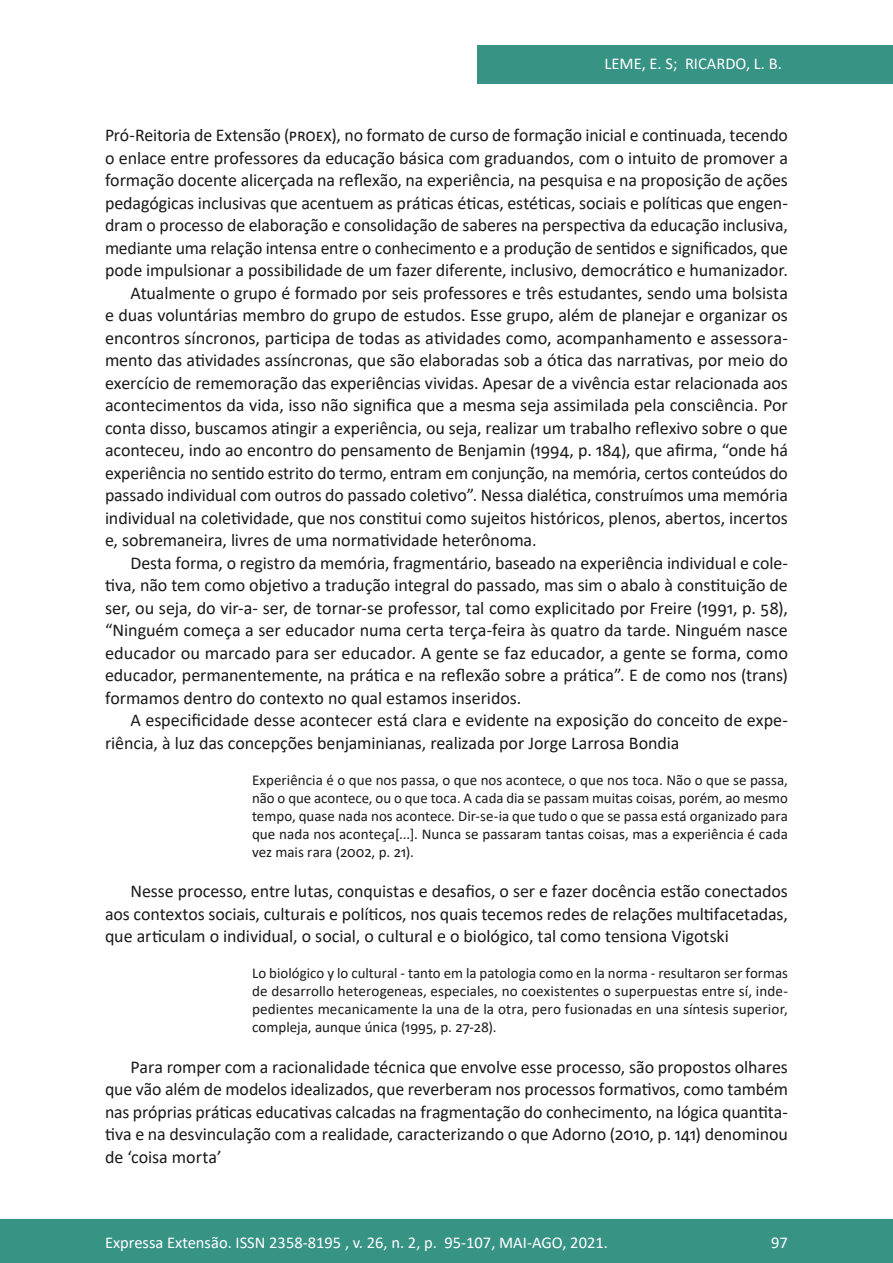
<style>
.page{position:relative;width:893px;height:1263px;background:#fff}
.page>*{position:absolute;margin:0;border:0;box-sizing:border-box;transform-origin:0 0}
.Principal_-_Texto{font:18px/22.5px "Calibri";letter-spacing:-.005em;color:#1a1a1a;text-align:justify}
.t1{font:16.5px "Calibri";color:#fff}
.Principal_-_Citação{font:15px/18px "Calibri";letter-spacing:.005em;color:#1a1a1a;text-align:justify}
</style>
<div class="page">
<div style="left:477px;top:45px;width:416px;height:39px;background:#379384"></div>
<div style="left:0;top:1219px;width:893px;height:44px;background:#379384"></div>
<p class="t1" style="left:605px;top:52px;width:179px">LEME, E. S; RICARDO, L. B.</p>
<p class="Principal_-_Texto" style="left:105px;top:123px;width:684px">Pró-Reitoria de Extensão (PROEX), no formato de curso de formação inicial e continuada, tecendo o enlace entre professores da educação básica com graduandos, com o intuito de promover a formação docente alicerçada na reflexão, na experiência, na pesquisa e na proposição de ações pedagógicas inclusivas que acentuem as práticas éticas, estéticas, sociais e políticas que engen&shy;dram o processo de elaboração e consolidação de saberes na perspectiva da educação inclusiva, mediante uma relação intensa entre o conhecimento e a produção de sentidos e significados, que pode impulsionar a possibilidade de um fazer diferente, inclusivo, democrático e humanizador.</p>
<p class="Principal_-_Texto" style="left:105px;top:281px;width:684px;text-indent:26px">Atualmente o grupo é formado por seis professores e três estudantes, sendo uma bolsista e duas voluntárias membro do grupo de estudos. Esse grupo, além de planejar e organizar os encontros síncronos, participa de todas as atividades como, acompanhamento e assessora&shy;mento das atividades assíncronas, que são elaboradas sob a ótica das narrativas, por meio do exercício de rememoração das experiências vividas. Apesar de a vivência estar relacionada aos acontecimentos da vida, isso não significa que a mesma seja assimilada pela consciência. Por conta disso, buscamos atingir a experiência, ou seja, realizar um trabalho reflexivo sobre o que aconteceu, indo ao encontro do pensamento de Benjamin (1994, p. 184), que afirma, “onde há experiência no sentido estrito do termo, entram em conjunção, na memória, certos conteúdos do passado individual com outros do passado coletivo”. Nessa dialética, construímos uma memória individual na coletividade, que nos constitui como sujeitos históricos, plenos, abertos, incertos e, sobremaneira, livres de uma normatividade heterônoma.</p>
<p class="Principal_-_Texto" style="left:105px;top:551px;width:684px;text-indent:26px">Desta forma, o registro da memória, fragmentário, baseado na experiência individual e cole&shy;tiva, não tem como objetivo a tradução integral do passado, mas sim o abalo à constituição de ser, ou seja, do vir-a- ser, de tornar-se professor, tal como explicitado por Freire (1991, p. 58), “Ninguém começa a ser educador numa certa terça-feira às quatro da tarde. Ninguém nasce educador ou marcado para ser educador. A gente se faz educador, a gente se forma, como educador, permanentemente, na prática e na reflexão sobre a prática”. E de como nos (trans) formamos dentro do contexto no qual estamos inseridos.</p>
<p class="Principal_-_Texto" style="left:105px;top:708px;width:684px;text-indent:26px">A especificidade desse acontecer está clara e evidente na exposição do conceito de expe&shy;riência, à luz das concepções benjaminianas, realizada por Jorge Larrosa Bondia</p>
<p class="Principal_-_Citação" style="left:252px;top:770px;width:537px">Experiência é o que nos passa, o que nos acontece, o que nos toca. Não o que se passa, não o que acontece, ou o que toca. A cada dia se passam muitas coisas, porém, ao mesmo tempo, quase nada nos acontece. Dir-se-ia que tudo o que se passa está organizado para que nada nos aconteça[...]. Nunca se passaram tantas coisas, mas a experiência é cada vez mais rara (2002, p. 21).</p>
<p class="Principal_-_Texto" style="left:105px;top:879px;width:684px;text-indent:26px">Nesse processo, entre lutas, conquistas e desafios, o ser e fazer docência estão conectados aos contextos sociais, culturais e políticos, nos quais tecemos redes de relações multifacetadas, que articulam o individual, o social, o cultural e o biológico, tal como tensiona Vigotski</p>
<p class="Principal_-_Citação" style="left:252px;top:964px;width:537px">Lo biológico y lo cultural - tanto em la patologia como en la norma - resultaron ser formas de desarrollo heterogeneas, especiales, no coexistentes o superpuestas entre sí, inde&shy;pedientes mecanicamente la una de la otra, pero fusionadas en una síntesis superior, compleja, aunque única (1995, p. 27-28).</p>
<p class="Principal_-_Texto" style="left:105px;top:1055px;width:684px;text-indent:26px">Para romper com a racionalidade técnica que envolve esse processo, são propostos olhares que vão além de modelos idealizados, que reverberam nos processos formativos, como também nas próprias práticas educativas calcadas na fragmentação do conhecimento, na lógica quantita&shy;tiva e na desvinculação com a realidade, caracterizando o que Adorno (2010, p. 141) denominou de ‘coisa morta’</p>
<p class="t1" style="left:105px;top:1230px;width:504px">Expressa Extensão. ISSN 2358-8195 , v. 26, n. 2, p. 95-107, MAI-AGO, 2021.</p>
<p class="t1" style="left:771px;top:1230px;width:18px">97</p>
</div>
